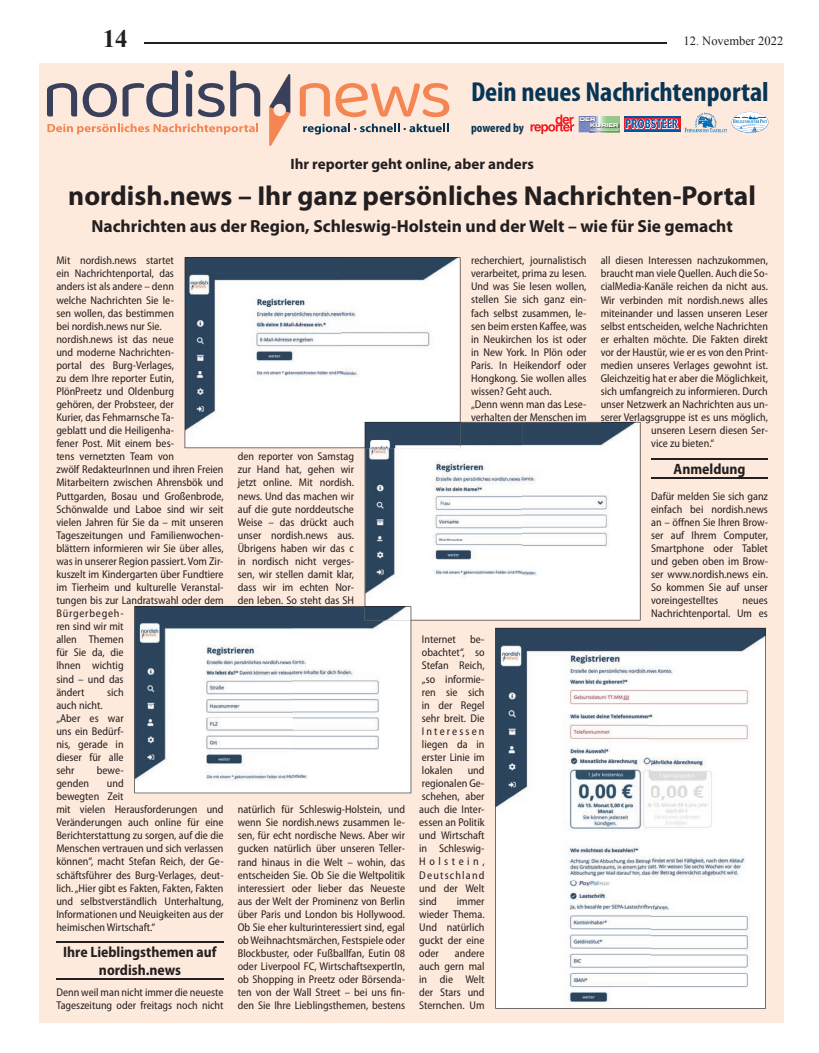
<style>
.page{position:relative;width:819px;height:1053px;background:#fff}
.page>*{position:absolute;margin:0;border:0;box-sizing:border-box;transform-origin:0 0}
.t1{font:700 27.5px "Myriad Pro";color:#231f20}
.t2{font:700 condensed 27.5px "Myriad Pro";color:#073555;scale:1.05 1}
.t3{font:700 25px "Times New Roman";color:#231f20}
.t4{font:700 17.5px "Myriad Pro";color:#231f20}
.t5{font:700 semi-condensed 15px/17.5px "Myriad Pro";color:#231f20;text-align:center}
.t6{font:700 15px "Myriad Pro";color:#231f20}
.t7{font:12.5px "Times New Roman";color:#231f20}
.t8{font:700 condensed 12.5px "Myriad Pro";letter-spacing:-.005em;color:#073555;scale:1.05 1}
.t9{font:semi-condensed 11.25px/13px "Myriad Pro";color:#231f20;text-align:justify}
.t10{font:5.25px/6px "Eurostile LT Std Bold Ex 2";letter-spacing:-.01em;color:#fff}
.t11{font:2.5px "Eurostile Bold Extended Two";letter-spacing:.04em;color:#fff}
</style>
<div class="page">
<hr style="left:144px;top:43px;width:522px;height:1px;background:#231f20">
<div style="left:39px;top:64px;width:744px;height:958px;background:#feeadd"></div>
<svg style="left:47px;top:83px;width:30px;height:34px"></svg>
<svg style="left:83px;top:70px;width:95px;height:47px"></svg>
<svg style="left:185px;top:70px;width:75px;height:47px"></svg>
<svg style="left:300px;top:83px;width:149px;height:34px"></svg>
<svg style="left:269px;top:74px;width:21px;height:72px"></svg>
<svg style="left:47px;top:124px;width:211px;height:10px"></svg>
<svg style="left:303px;top:124px;width:145px;height:10px"></svg>
<svg style="left:530px;top:114px;width:89px;height:20px"></svg>
<img style="left:579px;top:117px;width:40px;height:11px">
<img style="left:590px;top:129px;width:29px;height:3px">
<svg style="left:624px;top:118px;width:56px;height:12px"></svg>
<svg style="left:626px;top:119px;width:52px;height:10px"></svg>
<hr style="left:624px;top:116px;width:56px;height:2px;background:#0154a6">
<hr style="left:624px;top:130px;width:56px;height:2px;background:#0154a6">
<svg style="left:684px;top:112px;width:84px;height:21px"></svg>
<hr style="left:56px;top:941px;width:167px;height:2px;background:#231f20">
<hr style="left:56px;top:978px;width:167px;height:1px;background:#231f20">
<hr style="left:651px;top:458px;width:117px;height:1px;background:#231f20">
<hr style="left:651px;top:477px;width:117px;height:1px;background:#231f20">
<svg style="left:185px;top:257px;width:275px;height:191px;background:#d0d5da"></svg>
<svg style="left:364px;top:422px;width:276px;height:198px;background:#d3d8dc"></svg>
<svg style="left:134px;top:606px;width:277px;height:187px;background:#cfd4d9"></svg>
<svg style="left:495px;top:627px;width:270px;height:381px;background:#dcdfe2"></svg>
<p class="t3" style="left:103px;top:21px;width:26px">14</p>
<p class="t7" style="left:683px;top:32px;width:101px">12. November 2022</p>
<p class="t2" style="left:471px;top:77px;width:285px">Dein neues Nachrichtenportal</p>
<p class="t8" style="left:471px;top:121px;width:52px">powered by</p>
<p class="t10" style="left:590px;top:116px;width:30px;text-indent:-11px">DER<br>KURIER</p>
<p class="t11" style="left:590px;top:128px;width:30px">am Wochenende</p>
<p class="t6" style="left:290px;top:155px;width:245px">Ihr reporter geht online, aber anders</p>
<p class="t1" style="left:68px;top:180px;width:689px">nordish.news – Ihr ganz persönliches Nachrichten-Portal</p>
<p class="t4" style="left:91px;top:216px;width:643px">Nachrichten aus der Region, Schleswig-Holstein und der Welt – wie für Sie gemacht</p>
<p class="t9" style="left:56px;top:254px;width:169px;text-align:left">Mit nordish.news startet<br>ein Nachrichtenportal, das<br>anders ist als andere – denn<br>welche Nachrichten Sie le-<br>sen wollen, das bestimmen<br>bei nordish.news nur Sie.<br>nordish.news ist das neue<br>und moderne Nachrichten-<br>portal des Burg-Verlages,<br>zu dem Ihre reporter Eutin,<br>PlönPreetz und Oldenburg<br>gehören, der Probsteer, der<br>Kurier, das Fehmarnsche Ta-<br>geblatt und die Heiligenha-<br>fener Post. Mit einem bes-<br>tens vernetzten Team von<br>zwölf RedakteurInnen und ihren Freien<br>Mitarbeitern zwischen Ahrensbök und<br>Puttgarden, Bosau und Großenbrode,<br>Schönwalde und Laboe sind wir seit vielen Jahren für Sie da – mit unseren<br>Tageszeitungen und Familienwochen&shy;blättern informieren wir Sie über alles, was in unserer Region passiert. Vom Zir&shy;kuszelt im Kindergarten über Fundtiere im Tierheim und kulturelle Veranstal&shy;tungen bis zur Landratswahl oder dem<br>Bürgerbegeh-<br>ren sind wir mit<br>allen Themen<br>für Sie da, die<br>Ihnen wichtig<br>sind – und das<br>ändert</p>
<p class="t9" style="left:471px;top:254px;width:117px;text-align:left">recherchiert, journalistisch verarbeitet, prima zu lesen.<br>Und was Sie lesen wollen, stellen Sie sich ganz ein&shy;fach selbst zusammen, le&shy;sen beim ersten Kaffee, was in Neukirchen los ist oder in New York. In Plön oder<br>Paris. In Heikendorf oder<br>Hongkong. Sie wollen alles wissen? Geht auch.<br>„Denn wenn man das Lese&shy;verhalten der Menschen im</p>
<p class="t9" style="left:600px;top:254px;width:169px">all diesen Interessen nachzukommen,</p>
<p class="t9" style="left:600px;top:267px;width:169px">braucht man viele Quellen. Auch die So-</p>
<p class="t9" style="left:600px;top:280px;width:169px">cialMedia-Kanäle reichen da nicht aus.</p>
<p class="t9" style="left:600px;top:293px;width:169px">Wir verbinden mit nordish.news alles</p>
<p class="t9" style="left:600px;top:306px;width:169px">miteinander und lassen unseren Leser</p>
<p class="t9" style="left:600px;top:319px;width:169px">selbst entscheiden, welche Nachrichten</p>
<p class="t9" style="left:600px;top:332px;width:169px">er erhalten möchte. Die Fakten direkt</p>
<p class="t9" style="left:600px;top:346px;width:169px">vor der Haustür, wie er es von den Print-</p>
<p class="t9" style="left:600px;top:359px;width:169px">medien unseres Verlages gewohnt ist.</p>
<p class="t9" style="left:600px;top:372px;width:169px">Gleichzeitig hat er aber die Möglichkeit,</p>
<p class="t9" style="left:600px;top:385px;width:169px">sich umfangreich zu informieren. Durch</p>
<p class="t9" style="left:600px;top:398px;width:169px">unser Netzwerk an Nachrichten aus un-</p>
<p class="t9" style="left:600px;top:411px;width:169px">serer Verlagsgruppe ist es uns möglich,</p>
<p class="t9" style="left:651px;top:424px;width:118px">unseren Lesern diesen Ser-</p>
<p class="t9" style="left:651px;top:437px;width:65px">vice zu bieten.“</p>
<p class="t5" style="left:673px;top:460px;width:73px">Anmeldung</p>
<p class="t9" style="left:651px;top:489px;width:118px">Dafür melden Sie sich ganz einfach bei nordish.news an – öffnen Sie Ihren Brow&shy;ser auf Ihrem Computer, Smartphone oder Tablet und geben oben im Brow&shy;ser www.nordish.news ein.<br>So kommen Sie auf unser voreingestelltes</p>
<p class="t9" style="left:238px;top:450px;width:118px">den reporter von Samstag zur Hand hat, gehen wir jetzt online. Mit nordish. news. Und das machen wir auf die gute norddeutsche Weise – das drückt auch unser nordish.news aus.<br>Übrigens haben wir das c in nordisch nicht verges&shy;sen, wir stellen damit klar, dass wir im echten Nor&shy;den leben. So steht das SH</p>
<p class="t9" style="left:651px;top:594px;width:118px;text-align:right">neues<br>Nachrichtenportal. Um es</p>
<p class="t9" style="left:422px;top:633px;width:64px;text-indent:48px">be&shy;obachtet“, so Stefan Reich, „so informie&shy;ren sie sich in der Regel sehr breit. Die Interessen liegen da in erster Linie im lokalen</p>
<p class="t9" style="left:422px;top:633px;width:35px">Internet</p>
<p class="t9" style="left:107px;top:685px;width:18px">sich</p>
<p class="t9" style="left:56px;top:698px;width:69px;text-align:left">auch nicht. „Aber es war uns ein Bedürf&shy;nis, gerade in dieser für alle sehr</p>
<p class="t9" style="left:419px;top:764px;width:67px;text-indent:48px">und regionalen Ge&shy;schehen, aber auch die Inter&shy;essen an Politik und Wirtschaft in Schleswig-Holstein, Deutschland und der Welt sind</p>
<p class="t9" style="left:97px;top:764px;width:28px">bewe-</p>
<p class="t9" style="left:56px;top:777px;width:169px;text-align:left;text-indent:50px">und<br>bewegten Zeit<br>mit vielen Herausforderungen und<br>Veränderungen auch online für eine<br>Berichterstattung zu sorgen, auf die die<br>Menschen vertrauen und sich verlassen können“, macht Stefan Reich, der Ge&shy;schäftsführer des Burg-Verlages, deut&shy;lich. „Hier gibt es Fakten, Fakten, Fakten und selbstverständlich Unterhaltung,<br>Informationen und Neuigkeiten aus der heimischen Wirtschaft.“</p>
<p class="t5" style="left:63px;top:943px;width:155px">Ihre Lieblingsthemen auf nordish.news</p>
<p class="t9" style="left:56px;top:986px;width:169px">Denn weil man nicht immer die neueste<br>Tageszeitung oder freitags noch nicht</p>
<p class="t9" style="left:56px;top:777px;width:34px">genden</p>
<p class="t9" style="left:238px;top:803px;width:169px">natürlich für Schleswig-Holstein, und wenn Sie nordish.news zusammen le&shy;sen, für echt nordische News. Aber wir gucken natürlich über unseren Teller&shy;rand hinaus in die Welt – wohin, das entscheiden Sie. Ob Sie die Weltpolitik interessiert oder lieber das Neueste aus der Welt der Prominenz von Berlin über Paris und London bis Hollywood.<br>Ob Sie eher kulturinteressiert sind, egal ob Weihnachtsmärchen, Festspiele oder Blockbuster, oder Fußballfan, Eutin 08 oder Liverpool FC, WirtschaftsexpertIn, ob Shopping in Preetz oder Börsenda&shy;ten von der Wall Street – bei uns fin&shy;den Sie Ihre Lieblingsthemen, bestens</p>
<p class="t9" style="left:419px;top:894px;width:67px;text-indent:37px">immer wieder Thema.<br>Und natürlich guckt der eine oder</p>
<p class="t9" style="left:419px;top:946px;width:67px;text-indent:36px">andere auch gern mal in die Welt der Stars und Sternchen. Um</p>
</div>
